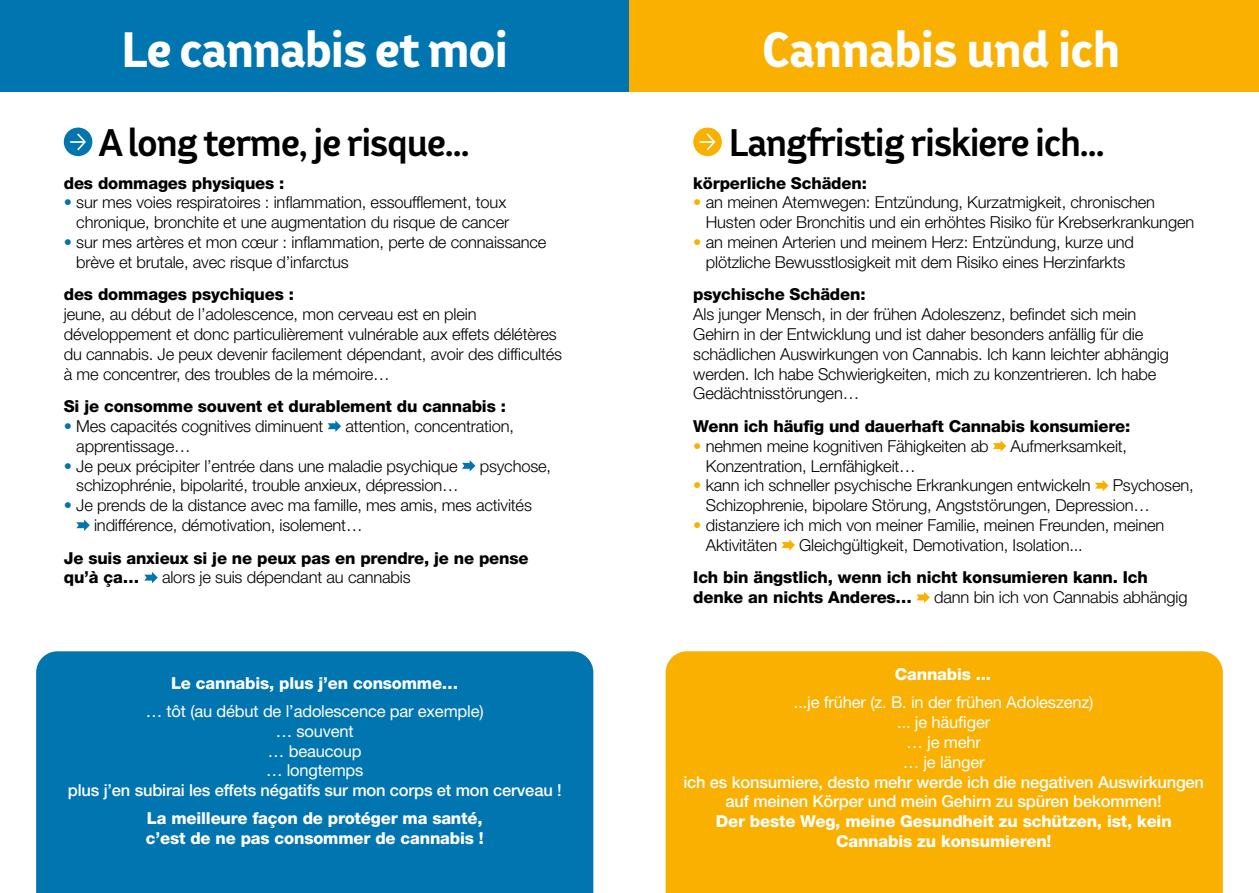
<style>
.page{position:relative;width:1259px;height:893px;background:#fff}
.page>*{position:absolute;margin:0;border:0;box-sizing:border-box;transform-origin:0 0}
.t1{font:800 46.5px "Bw Helder W1";letter-spacing:-.005em;color:#fff}
.t2{font:700 36px "Bw Helder W1";letter-spacing:-.02em;color:#000}
.t3{font:300 16.5px/19.8px "Helvetica Neue LT Pro";letter-spacing:-.01em;color:#000}
.t4{font:800 16.5px/19.8px "Helvetica Neue LT Pro";letter-spacing:-.01em;color:#000}
.t5{font:800 16.5px/19.8px "Helvetica Neue LT Pro";letter-spacing:-.01em;color:#fff}
.t6{font:500 16.5px/19.8px "Helvetica Neue LT Pro";letter-spacing:-.01em;color:#fff;text-align:center}
.t7{font:16.5px/19.8px "Helvetica Neue LT Pro";letter-spacing:-.01em;color:#fff;text-align:center}
.s1{font-weight:500;color:#0075b0}
.s2{font-weight:500;color:#f9b000}
</style>
<div class="page">
<div style="left:64px;top:128px;width:28px;height:28px;background:#0075b0;border-radius:50%"></div>
<svg style="left:70px;top:133px;width:16px;height:17px"></svg>
<svg style="left:328px;top:420px;width:13px;height:12px"></svg>
<svg style="left:462px;top:460px;width:13px;height:12px"></svg>
<svg style="left:76px;top:519px;width:14px;height:12px"></svg>
<svg style="left:144px;top:572px;width:14px;height:11px"></svg>
<div style="left:693px;top:128px;width:29px;height:28px;background:#f9b000;border-radius:50%"></div>
<svg style="left:699px;top:133px;width:16px;height:17px"></svg>
<svg style="left:993px;top:440px;width:13px;height:12px"></svg>
<svg style="left:1095px;top:480px;width:13px;height:11px"></svg>
<svg style="left:781px;top:539px;width:14px;height:12px"></svg>
<svg style="left:916px;top:592px;width:14px;height:11px"></svg>
<div style="left:36px;top:651px;width:557px;height:242px;background:#0075b0"></div>
<div style="left:665px;top:651px;width:557px;height:242px;background:#f9b000"></div>
<div style="left:0;top:0;width:629px;height:91px;background:#0075b0"></div>
<div style="left:629px;top:0;width:630px;height:91px;background:#f9b000"></div>
<h1 class="t1" style="left:122px;top:20px;width:387px">Le cannabis et moi</h1>
<h1 class="t1" style="left:762px;top:20px;width:359px">Cannabis und ich</h1>
<h2 class="t2" style="left:99px;top:120px;width:372px">A long terme, je risque…</h2>
<p class="t4" style="left:64px;top:173px;width:222px">des dommages physiques :</p>
<p class="t3" style="left:64px;top:192px;width:447px;text-align:right"><span class="s1">•</span> sur mes voies respiratoires : inflammation, essoufflement, toux chronique, bronchite et une augmentation du risque de cancer</p>
<p class="t3" style="left:76px;top:232px;width:472px;text-indent:-13px"><span class="s1">•</span> sur mes artères et mon cœur : inflammation, perte de connaissance brève et brutale, avec risque d’infarctus</p>
<p class="t4" style="left:64px;top:285px;width:232px">des dommages psychiques :</p>
<p class="t3" style="left:64px;top:304px;width:500px">jeune, au début de l’adolescence, mon cerveau est en plein développement et donc particulièrement vulnérable aux effets délétères du cannabis. Je peux devenir facilement dépendant, avoir des difficultés à me concentrer, des troubles de la mémoire…</p>
<p class="t4" style="left:64px;top:396px;width:443px">Si je consomme souvent et durablement du cannabis :</p>
<p class="t3" style="left:64px;top:416px;width:261px"><span class="s1">•</span> Mes capacités cognitives diminuent</p>
<p class="t3" style="left:345px;top:416px;width:170px">attention, concentration,</p>
<p class="t3" style="left:76px;top:436px;width:116px">apprentissage…</p>
<p class="t3" style="left:64px;top:455px;width:395px"><span class="s1">•</span> Je peux précipiter l’entrée dans une maladie psychique</p>
<p class="t3" style="left:480px;top:455px;width:73px">psychose,</p>
<p class="t3" style="left:76px;top:475px;width:384px">schizophrénie, bipolarité, trouble anxieux, dépression…</p>
<p class="t3" style="left:94px;top:495px;width:439px;text-indent:-30px"><span class="s1">•</span> Je prends de la distance avec ma famille, mes amis, mes activités indifférence, démotivation, isolement…</p>
<p class="t4" style="left:64px;top:548px;width:466px">Je suis anxieux si je ne peux pas en prendre, je ne pense qu’à ça…</p>
<p class="t3" style="left:162px;top:567px;width:250px">alors je suis dépendant au cannabis</p>
<p class="t5" style="left:171px;top:673px;width:289px">Le cannabis, plus j’en consomme…</p>
<p class="t7" style="left:146px;top:701px;width:339px">… tôt (au début de l’adolescence par exemple) … souvent<br>… beaucoup<br>… longtemps</p>
<p class="t6" style="left:68px;top:780px;width:495px">plus j’en subirai les effets négatifs sur mon corps et mon cerveau !</p>
<p class="t5" style="left:146px;top:809px;width:339px">La meilleure façon de protéger ma santé, c’est de ne pas consommer de cannabis !</p>
<h2 class="t2" style="left:729px;top:120px;width:376px">Langfristig riskiere ich…</h2>
<p class="t4" style="left:693px;top:173px;width:175px">körperliche Schäden:</p>
<p class="t3" style="left:706px;top:192px;width:490px;text-indent:-13px"><span class="s2">•</span> an meinen Atemwegen: Entzündung, Kurzatmigkeit, chronischen<br>Husten oder Bronchitis und ein erhöhtes Risiko für Krebserkrankungen</p>
<p class="t3" style="left:693px;top:232px;width:442px;text-align:center"><span class="s2">•</span> an meinen Arterien und meinem Herz: Entzündung, kurze und plötzliche Bewusstlosigkeit mit dem Risiko eines Herzinfarkts</p>
<p class="t4" style="left:693px;top:285px;width:174px">psychische Schäden:</p>
<p class="t3" style="left:693px;top:304px;width:477px">Als junger Mensch, in der frühen Adoleszenz, befindet sich mein Gehirn in der Entwicklung und ist daher besonders anfällig für die schädlichen Auswirkungen von Cannabis. Ich kann leichter abhängig werden. Ich habe Schwierigkeiten, mich zu konzentrieren. Ich habe Gedächtnisstörungen…</p>
<p class="t4" style="left:693px;top:416px;width:438px">Wenn ich häufig und dauerhaft Cannabis konsumiere:</p>
<p class="t3" style="left:693px;top:436px;width:297px"><span class="s2">•</span> nehmen meine kognitiven Fähigkeiten ab</p>
<p class="t3" style="left:1010px;top:436px;width:118px">Aufmerksamkeit,</p>
<p class="t3" style="left:706px;top:455px;width:211px">Konzentration, Lernfähigkeit…</p>
<p class="t3" style="left:693px;top:475px;width:399px"><span class="s2">•</span> kann ich schneller psychische Erkrankungen entwickeln</p>
<p class="t3" style="left:706px;top:475px;width:489px;text-indent:407px">Psychosen,<br>Schizophrenie, bipolare Störung, Angststörungen, Depression…</p>
<p class="t3" style="left:706px;top:515px;width:460px;text-indent:-13px"><span class="s2">•</span> distanziere ich mich von meiner Familie, meinen Freunden, meinen<br>Aktivitäten</p>
<p class="t3" style="left:799px;top:535px;width:285px">Gleichgültigkeit, Demotivation, Isolation...</p>
<p class="t4" style="left:693px;top:568px;width:456px">Ich bin ängstlich, wenn ich nicht konsumieren kann. Ich denke an nichts Anderes…</p>
<p class="t3" style="left:934px;top:587px;width:255px">dann bin ich von Cannabis abhängig</p>
<p class="t5" style="left:895px;top:664px;width:98px">Cannabis ...</p>
<p class="t7" style="left:794px;top:692px;width:301px">...je früher (z. B. in der frühen Adoleszenz) ... je häufiger<br>… je mehr<br>… je länger</p>
<p class="t6" style="left:683px;top:772px;width:522px">ich es konsumiere, desto mehr werde ich die negativen Auswirkungen auf meinen Körper und mein Gehirn zu spüren bekommen!</p>
<p class="t5" style="left:716px;top:811px;width:457px;text-align:center">Der beste Weg, meine Gesundheit zu schützen, ist, kein<br>Cannabis zu konsumieren!</p>
</div>
